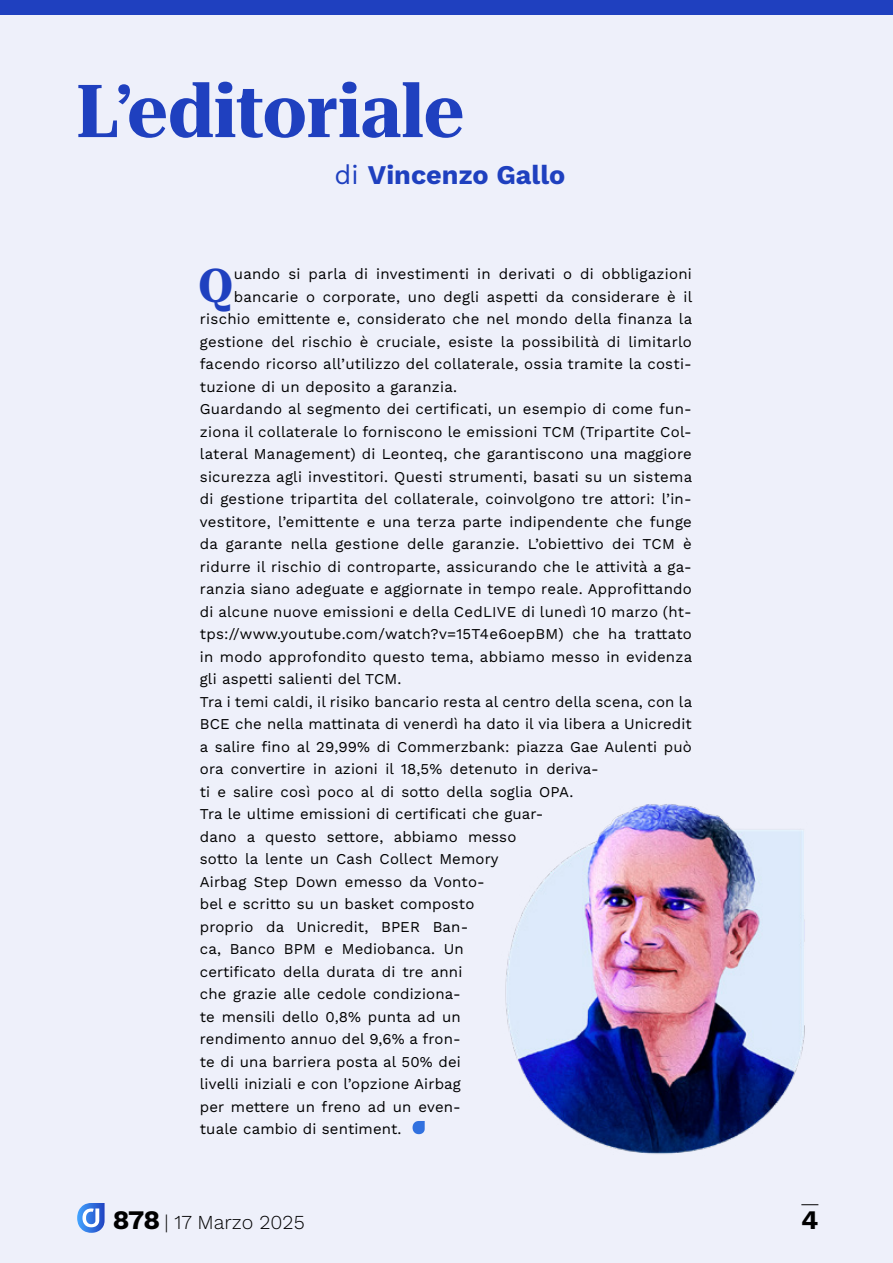
<style>
.page{position:relative;width:893px;height:1263px;background:#eef0fa}
.page>*{position:absolute;margin:0;border:0;box-sizing:border-box;transform-origin:0 0}
.t1{font:700 semi-condensed 73.5px "Roboto Serif 120 pt";color:#1f40bf}
.t2{font:700 semi-condensed 46.65px "Roboto Serif 120 pt";color:#1f40bf}
.t3{font:700 27px "Work Sans";color:#1f40bf}
.t4{font:700 26.7px "Work Sans";color:#000}
.t5{font:300 19.8px "Work Sans";color:#000}
.t6{font:15px "Work Sans";letter-spacing:.02em;color:#000}
.s1{font-weight:400}
.s2{font-weight:700;font-size:26.7px}
</style>
<div class="page">
<svg style="left:77px;top:1203px;width:28px;height:30px"></svg>
<div style="left:0;top:0;width:893px;height:15px;background:#1f40bf"></div>
<svg style="left:413px;top:1121px;width:12px;height:13px"></svg>
<img style="left:505px;top:804px;width:314px;height:402px">
<h1 class="t1" style="left:77px;top:51px;width:389px">L’editoriale</h1>
<h3 class="t3" style="left:335px;top:154px;width:232px"><span class="s1">di</span> Vincenzo Gallo</h3>
<h2 class="t2" style="left:198px;top:247px;width:36px">Q</h2>
<p class="t6" style="left:234px;top:263px;width:460px">uando si parla di investimenti in derivati o di obbligazioni</p>
<p class="t6" style="left:234px;top:285px;width:460px">bancarie o corporate, uno degli aspetti da considerare è il</p>
<p class="t6" style="left:200px;top:308px;width:494px">rischio emittente e, considerato che nel mondo della finanza la</p>
<p class="t6" style="left:200px;top:330px;width:494px">gestione del rischio è cruciale, esiste la possibilità di limitarlo</p>
<p class="t6" style="left:200px;top:353px;width:494px">facendo ricorso all’utilizzo del collaterale, ossia tramite la costi-</p>
<p class="t6" style="left:200px;top:375px;width:259px">tuzione di un deposito a garanzia.</p>
<p class="t6" style="left:200px;top:398px;width:494px">Guardando al segmento dei certificati, un esempio di come fun-</p>
<p class="t6" style="left:200px;top:420px;width:494px">ziona il collaterale lo forniscono le emissioni TCM (Tripartite Col-</p>
<p class="t6" style="left:200px;top:443px;width:493px">lateral Management) di Leonteq, che garantiscono una maggiore</p>
<p class="t6" style="left:200px;top:465px;width:494px">sicurezza agli investitori. Questi strumenti, basati su un sistema</p>
<p class="t6" style="left:200px;top:488px;width:493px">di gestione tripartita del collaterale, coinvolgono tre attori: l’in-</p>
<p class="t6" style="left:200px;top:510px;width:494px">vestitore, l’emittente e una terza parte indipendente che funge</p>
<p class="t6" style="left:200px;top:533px;width:494px">da garante nella gestione delle garanzie. L’obiettivo dei TCM è</p>
<p class="t6" style="left:200px;top:555px;width:494px">ridurre il rischio di controparte, assicurando che le attività a ga-</p>
<p class="t6" style="left:200px;top:578px;width:493px">ranzia siano adeguate e aggiornate in tempo reale. Approfittando</p>
<p class="t6" style="left:200px;top:600px;width:494px">di alcune nuove emissioni e della CedLIVE di lunedì 10 marzo (ht-</p>
<p class="t6" style="left:200px;top:623px;width:493px">tps://www.youtube.com/watch?v=15T4e6oepBM) che ha trattato</p>
<p class="t6" style="left:200px;top:645px;width:494px">in modo approfondito questo tema, abbiamo messo in evidenza</p>
<p class="t6" style="left:200px;top:668px;width:203px">gli aspetti salienti del TCM.</p>
<p class="t6" style="left:200px;top:690px;width:494px">Tra i temi caldi, il risiko bancario resta al centro della scena, con la</p>
<p class="t6" style="left:200px;top:713px;width:494px">BCE che nella mattinata di venerdì ha dato il via libera a Unicredit</p>
<p class="t6" style="left:200px;top:735px;width:494px">a salire fino al 29,99% di Commerzbank: piazza Gae Aulenti può</p>
<p class="t6" style="left:200px;top:758px;width:400px">ora convertire in azioni il 18,5% detenuto in deriva-</p>
<p class="t6" style="left:200px;top:780px;width:375px">ti e salire così poco al di sotto della soglia OPA.</p>
<p class="t6" style="left:200px;top:803px;width:345px">Tra le ultime emissioni di certificati che guar-</p>
<p class="t6" style="left:200px;top:825px;width:318px">dano a questo settore, abbiamo messo</p>
<p class="t6" style="left:200px;top:848px;width:300px">sotto la lente un Cash Collect Memory</p>
<p class="t6" style="left:200px;top:870px;width:287px">Airbag Step Down emesso da Vonto-</p>
<p class="t6" style="left:200px;top:893px;width:276px">bel e scritto su un basket composto</p>
<p class="t6" style="left:200px;top:915px;width:270px">proprio da Unicredit, BPER Ban-</p>
<p class="t6" style="left:200px;top:938px;width:266px">ca, Banco BPM e Mediobanca. Un</p>
<p class="t6" style="left:200px;top:960px;width:264px">certificato della durata di tre anni</p>
<p class="t6" style="left:200px;top:983px;width:262px">che grazie alle cedole condiziona-</p>
<p class="t6" style="left:200px;top:1005px;width:263px">te mensili dello 0,8% punta ad un</p>
<p class="t6" style="left:200px;top:1028px;width:263px">rendimento annuo del 9,6% a fron-</p>
<p class="t6" style="left:200px;top:1050px;width:263px">te di una barriera posta al 50% dei</p>
<p class="t6" style="left:200px;top:1073px;width:263px">livelli iniziali e con l’opzione Airbag</p>
<p class="t6" style="left:200px;top:1095px;width:263px">per mettere un freno ad un even-</p>
<p class="t6" style="left:200px;top:1118px;width:203px">tuale cambio di sentiment.</p>
<h3 class="t5" style="left:113px;top:1207px;width:193px"><span class="s2">878</span> | 17 Marzo 2025</h3>
<h3 class="t4" style="left:801px;top:1199px;width:19px">4</h3>
</div>
